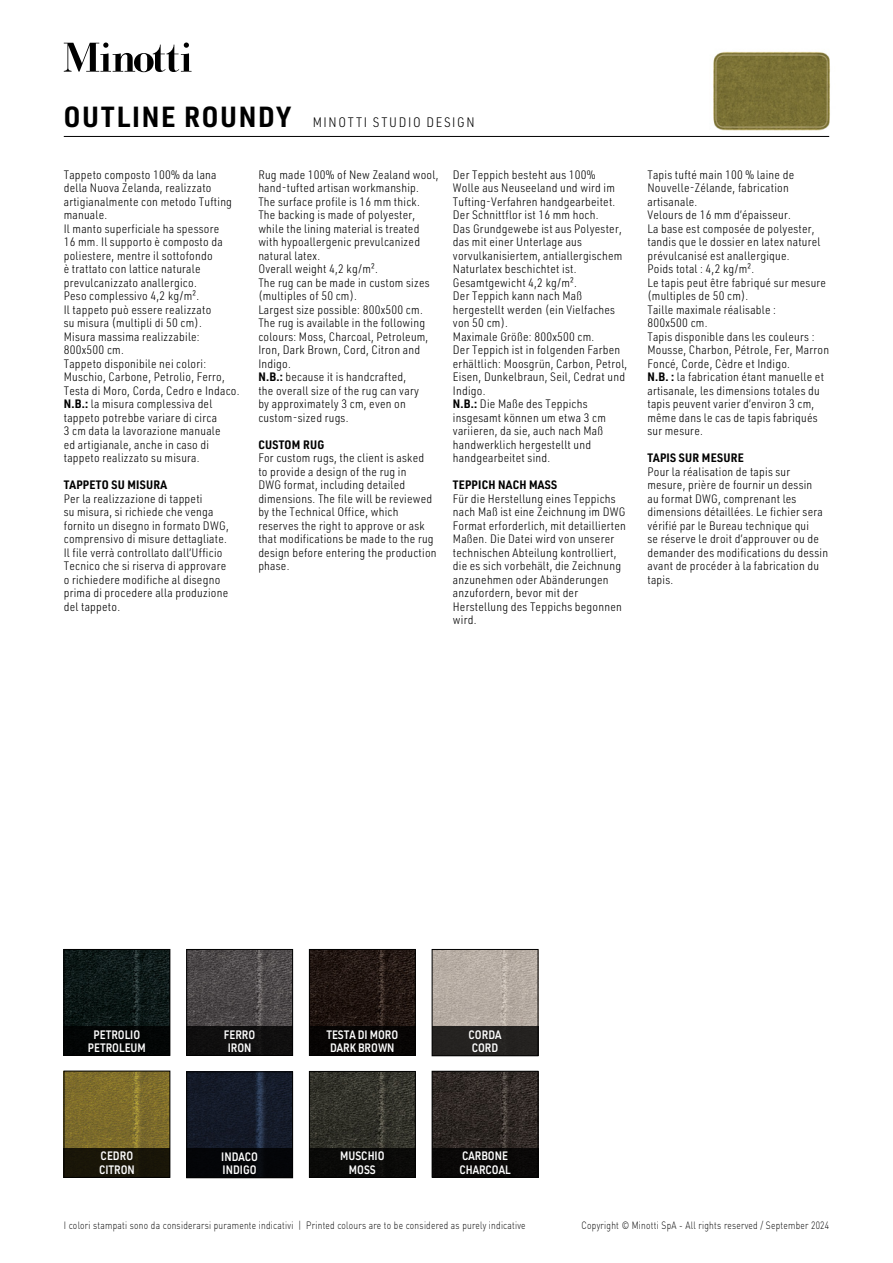
<style>
.page{position:relative;width:893px;height:1263px;background:#fff}
.page>*{position:absolute;margin:0;border:0;box-sizing:border-box;transform-origin:0 0}
.t1{font:300 13.5px "URWDIN Semi Cond";letter-spacing:.12em;color:#000}
.t2{font:300 12px/13.5px "URWDIN Semi Cond";letter-spacing:.02em;color:#000}
.t3{font:600 12px/13.5px "URWDIN";color:#fff;text-align:center;scale:.85 1}
.t4{font:700 12px "URWDIN Semi Cond";letter-spacing:.02em;color:#000}
.t5{font:300 10.5px "DIN";letter-spacing:.03em;color:#000;scale:.8 1}
.s1{font-weight:700;font-size:28.5px}
.s2{font-weight:700}
</style>
<div class="page">
<svg style="left:64px;top:43px;width:128px;height:29px"></svg>
<hr style="left:64px;top:136px;width:765px;height:1px;background:#000">
<img style="left:713px;top:51px;width:117px;height:80px">
<img style="left:311px;top:1073px;width:102px;height:75px">
<div style="left:309px;top:1071px;width:106px;height:106px;border:1px solid #000"></div>
<div style="left:309px;top:1148px;width:106px;height:30px;background:#0a0a08"></div>
<img style="left:66px;top:1073px;width:102px;height:75px">
<div style="left:64px;top:1071px;width:106px;height:106px;border:1px solid #000"></div>
<div style="left:64px;top:1148px;width:106px;height:29px;background:#191608"></div>
<img style="left:188px;top:1073px;width:103px;height:75px">
<div style="left:186px;top:1071px;width:107px;height:107px;border:1px solid #000"></div>
<div style="left:186px;top:1148px;width:107px;height:30px;background:#040508"></div>
<img style="left:434px;top:1073px;width:102px;height:75px">
<div style="left:432px;top:1071px;width:106px;height:106px;border:1px solid #000"></div>
<div style="left:432px;top:1148px;width:106px;height:30px;background:#0a0807"></div>
<img style="left:66px;top:951px;width:102px;height:75px">
<div style="left:64px;top:949px;width:106px;height:106px;border:1px solid #000"></div>
<div style="left:64px;top:1026px;width:106px;height:30px;background:#000"></div>
<img style="left:188px;top:951px;width:103px;height:75px">
<div style="left:186px;top:949px;width:107px;height:106px;border:1px solid #000"></div>
<div style="left:186px;top:1026px;width:107px;height:30px;background:#0f0f0f"></div>
<img style="left:311px;top:951px;width:102px;height:75px">
<div style="left:309px;top:949px;width:106px;height:106px;border:1px solid #000"></div>
<div style="left:309px;top:1026px;width:106px;height:30px;background:#070404"></div>
<img style="left:434px;top:951px;width:102px;height:75px">
<div style="left:432px;top:949px;width:106px;height:107px;border:1px solid #000"></div>
<div style="left:432px;top:1026px;width:106px;height:30px;background:#242221"></div>
<p class="t1" style="left:64px;top:113px;width:412px"><span class="s1">OUTLINE ROUNDY</span> MINOTTI STUDIO DESIGN</p>
<p class="t2" style="left:64px;top:167px;width:177px">Tappeto composto 100% da lana della Nuova Zelanda, realizzato artigianalmente con metodo Tufting manuale.<br>Il manto superficiale ha spessore<br>16 mm. Il supporto è composto da poliestere, mentre il sottofondo<br>è trattato con lattice naturale prevulcanizzato anallergico.<br>Peso complessivo 4,2 kg/m².<br>Il tappeto può essere realizzato<br>su misura (multipli di 50 cm).<br>Misura massima realizzabile:<br>800x500 cm.<br>Tappeto disponibile nei colori:<br>Muschio, Carbone, Petrolio, Ferro,<br>Testa di Moro, Corda, Cedro e Indaco.<br><span class="s2">N.B.:</span> la misura complessiva del tappeto potrebbe variare di circa<br>3 cm data la lavorazione manuale<br>ed artigianale, anche in caso di tappeto realizzato su misura.</p>
<p class="t4" style="left:64px;top:477px;width:105px">TAPPETO SU MISURA</p>
<p class="t2" style="left:64px;top:491px;width:166px">Per la realizzazione di tappeti<br>su misura, si richiede che venga fornito un disegno in formato DWG, comprensivo di misure dettagliate.<br>Il file verrà controllato dall’Ufficio<br>Tecnico che si riserva di approvare o richiedere modifiche al disegno prima di procedere alla produzione del tappeto.</p>
<p class="t2" style="left:258px;top:167px;width:182px">Rug made 100% of New Zealand wool, hand-tufted artisan workmanship.<br>The surface profile is 16 mm thick.<br>The backing is made of polyester, while the lining material is treated with hypoallergenic prevulcanized natural latex.<br>Overall weight 4,2 kg/m².<br>The rug can be made in custom sizes (multiples of 50 cm).<br>Largest size possible: 800x500 cm.<br>The rug is available in the following colours: Moss, Charcoal, Petroleum,<br>Iron, Dark Brown, Cord, Citron and<br>Indigo.<br><span class="s2">N.B.:</span> because it is handcrafted,<br>the overall size of the rug can vary<br>by approximately 3 cm, even on custom-sized rugs.</p>
<p class="t4" style="left:258px;top:436px;width:67px">CUSTOM RUG</p>
<p class="t2" style="left:258px;top:451px;width:180px">For custom rugs, the client is asked<br>to provide a design of the rug in<br>DWG format, including detailed dimensions. The file will be reviewed by the Technical Office, which reserves the right to approve or ask that modifications be made to the rug design before entering the production phase.</p>
<p class="t2" style="left:453px;top:167px;width:176px">Der Teppich besteht aus 100%<br>Wolle aus Neuseeland und wird im<br>Tufting-Verfahren handgearbeitet.<br>Der Schnittflor ist 16 mm hoch.<br>Das Grundgewebe ist aus Polyester, das mit einer Unterlage aus vorvulkanisiertem, antiallergischem<br>Naturlatex beschichtet ist.<br>Gesamtgewicht 4,2 kg/m².<br>Der Teppich kann nach Maß hergestellt werden (ein Vielfaches von 50 cm).<br>Maximale Größe: 800x500 cm.<br>Der Teppich ist in folgenden Farben erhältlich: Moosgrün, Carbon, Petrol,<br>Eisen, Dunkelbraun, Seil, Cedrat und<br>Indigo.<br><span class="s2">N.B.:</span> Die Maße des Teppichs insgesamt können um etwa 3 cm variieren, da sie, auch nach Maß handwerklich hergestellt und handgearbeitet sind.</p>
<p class="t4" style="left:453px;top:477px;width:106px">TEPPICH NACH MASS</p>
<p class="t2" style="left:453px;top:491px;width:175px">Für die Herstellung eines Teppichs nach Maß ist eine Zeichnung im DWG<br>Format erforderlich, mit detaillierten<br>Maßen. Die Datei wird von unserer technischen Abteilung kontrolliert, die es sich vorbehält, die Zeichnung anzunehmen oder Abänderungen anzufordern, bevor mit der<br>Herstellung des Teppichs begonnen wird.</p>
<p class="t2" style="left:647px;top:167px;width:183px">Tapis tufté main 100 % laine de<br>Nouvelle-Zélande, fabrication artisanale.<br>Velours de 16 mm d’épaisseur.<br>La base est composée de polyester, tandis que le dossier en latex naturel prévulcanisé est anallergique.<br>Poids total : 4,2 kg/m².<br>Le tapis peut être fabriqué sur mesure (multiples de 50 cm).<br>Taille maximale réalisable :<br>800x500 cm.<br>Tapis disponible dans les couleurs :<br>Mousse, Charbon, Pétrole, Fer, Marron<br>Foncé, Corde, Cèdre et Indigo.<br><span class="s2">N.B. :</span> la fabrication étant manuelle et artisanale, les dimensions totales du tapis peuvent varier d’environ 3 cm, même dans le cas de tapis fabriqués sur mesure.</p>
<p class="t4" style="left:647px;top:450px;width:98px">TAPIS SUR MESURE</p>
<p class="t2" style="left:647px;top:464px;width:182px">Pour la réalisation de tapis sur mesure, prière de fournir un dessin<br>au format DWG, comprenant les dimensions détaillées. Le fichier sera vérifié par le Bureau technique qui<br>se réserve le droit d’approuver ou de demander des modifications du dessin avant de procéder à la fabrication du tapis.</p>
<p class="t3" style="left:88px;top:1027px;width:70px">PETROLIO<br>PETROLEUM</p>
<p class="t3" style="left:224px;top:1027px;width:39px">FERRO<br>IRON</p>
<p class="t3" style="left:326px;top:1027px;width:86px">TESTA DI MORO<br>DARK BROWN</p>
<p class="t3" style="left:469px;top:1027px;width:40px;text-align:left">CORDA<br>CORD</p>
<p class="t3" style="left:99px;top:1149px;width:44px;text-align:left">CEDRO<br>CITRON</p>
<p class="t3" style="left:221px;top:1149px;width:45px;text-align:left">INDACO<br>INDIGO</p>
<p class="t3" style="left:459px;top:1149px;width:62px;text-align:left">CARBONE<br>CHARCOAL</p>
<p class="t3" style="left:340px;top:1149px;width:54px">MUSCHIO<br>MOSS</p>
<p class="t5" style="left:64px;top:1219px;width:579px">I colori stampati sono da considerarsi puramente indicativi | Printed colours are to be considered as purely indicative</p>
<p class="t5" style="left:582px;top:1219px;width:311px">Copyright © Minotti SpA - All rights reserved / September 2024</p>
</div>
